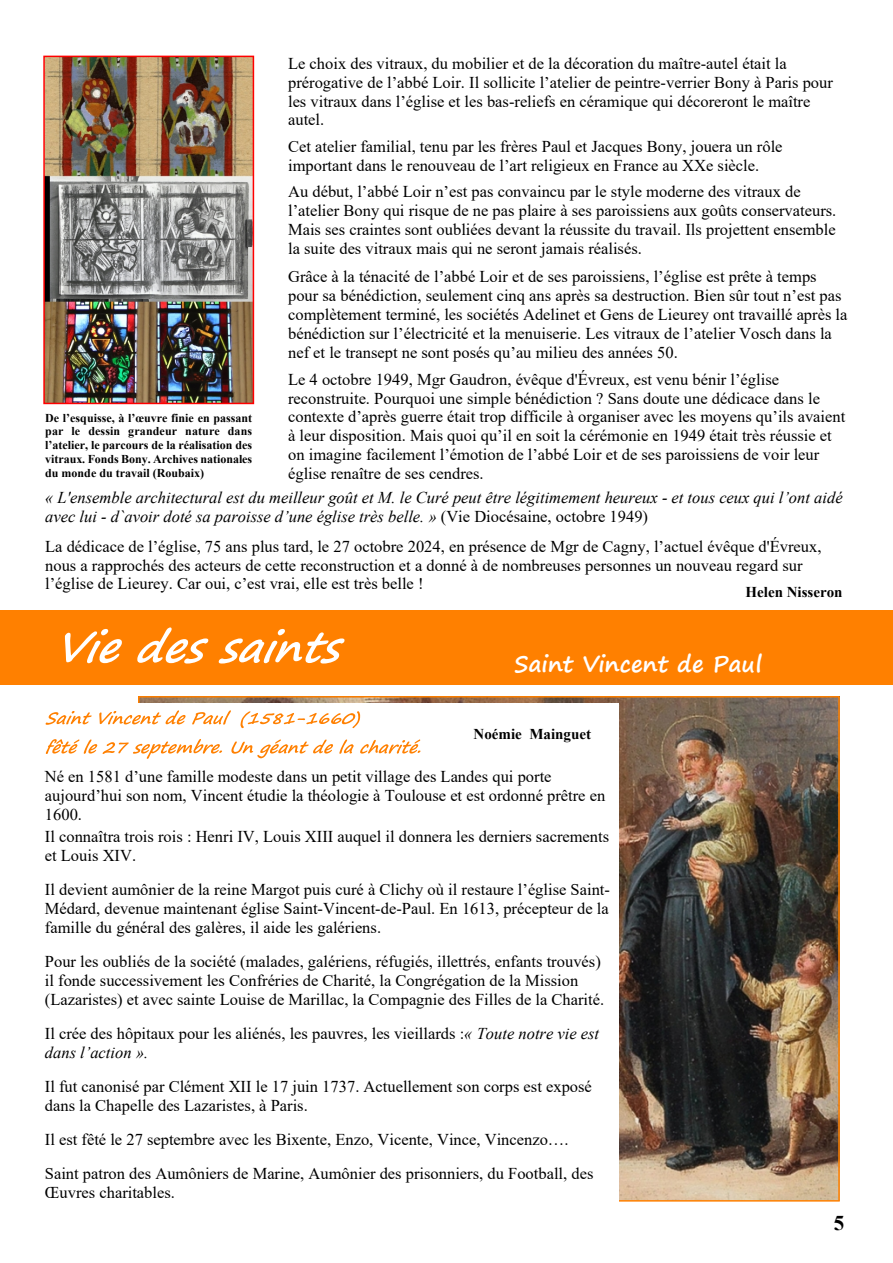
<style>
.page{position:relative;width:893px;height:1263px;background:#fff}
.page>*{position:absolute;margin:0;border:0;box-sizing:border-box;transform-origin:0 0}
.t1{font:700 22.5px "Segoe Print";color:#fff}
.t2{font:700 21px "Times New Roman";color:#000}
.t3{font:16.5px/18.9px "Times New Roman";color:#000}
.t4{font:italic 16.5px/18.9px "Times New Roman";color:#000}
.t5{font:700 15px "Times New Roman";color:#000}
.t6{font:700 12px/13.8px "Times New Roman";color:#000;text-align:justify}
.s1{font-style:normal}
.s2{font-style:italic}
</style>
<div class="page">
<img style="left:141px;top:699px;width:696px;height:499px">
<div style="left:45px;top:766px;width:574px;height:438px;background:#fff"></div>
<div style="left:45px;top:703px;width:574px;height:67px;background:#fff"></div>
<svg style="left:46px;top:711px;width:46px;height:14px"></svg>
<svg style="left:99px;top:710px;width:87px;height:14px"></svg>
<svg style="left:192px;top:710px;width:39px;height:15px"></svg>
<svg style="left:240px;top:711px;width:120px;height:17px"></svg>
<svg style="left:46px;top:739px;width:176px;height:20px"></svg>
<svg style="left:231px;top:739px;width:102px;height:19px"></svg>
<svg style="left:339px;top:739px;width:15px;height:15px"></svg>
<svg style="left:360px;top:739px;width:60px;height:15px"></svg>
<div style="left:0;top:610px;width:893px;height:74px;background:#ff8000"></div>
<svg style="left:65px;top:629px;width:57px;height:34px"></svg>
<svg style="left:137px;top:627px;width:72px;height:36px"></svg>
<svg style="left:218px;top:629px;width:127px;height:34px"></svg>
<img style="left:46px;top:59px;width:205px;height:342px">
<div style="left:43px;top:56px;width:211px;height:348px;border:2px solid #f00"></div>
<p class="t3" style="left:288px;top:55px;width:546px">Le choix des vitraux, du mobilier et de la décoration du maître-autel était la prérogative de l’abbé Loir. Il sollicite l’atelier de peintre-verrier Bony à Paris pour les vitraux dans l’église et les bas-reliefs en céramique qui décoreront le maître autel.</p>
<p class="t3" style="left:288px;top:139px;width:496px">Cet atelier familial, tenu par les frères Paul et Jacques Bony, jouera un rôle important dans le renouveau de l’art religieux en France au XXe siècle.</p>
<p class="t3" style="left:288px;top:184px;width:550px">Au début, l’abbé Loir n’est pas convaincu par le style moderne des vitraux de l’atelier Bony qui risque de ne pas plaire à ses paroissiens aux goûts conservateurs.<br>Mais ses craintes sont oubliées devant la réussite du travail. Ils projettent ensemble la suite des vitraux mais qui ne seront jamais réalisés.</p>
<p class="t3" style="left:288px;top:269px;width:561px">Grâce à la ténacité de l’abbé Loir et de ses paroissiens, l’église est prête à temps pour sa bénédiction, seulement cinq ans après sa destruction. Bien sûr tout n’est pas complètement terminé, les sociétés Adelinet et Gens de Lieurey ont travaillé après la bénédiction sur l’électricité et la menuiserie. Les vitraux de l’atelier Vosch dans la nef et le transept ne sont posés qu’au milieu des années 50.</p>
<p class="t3" style="left:288px;top:371px;width:559px">Le 4 octobre 1949, Mgr Gaudron, évêque d'Évreux, est venu bénir l’église reconstruite. Pourquoi une simple bénédiction ? Sans doute une dédicace dans le contexte d’après guerre était trop difficile à organiser avec les moyens qu’ils avaient à leur disposition. Mais quoi qu’il en soit la cérémonie en 1949 était très réussie et on imagine facilement l’émotion de l’abbé Loir et de ses paroissiens de voir leur église renaître de ses cendres.</p>
<p class="t4" style="left:45px;top:490px;width:799px">« L'ensemble architectural est du meilleur goût et M. le Curé peut être légitimement heureux - et tous ceux qui l’ont aidé avec lui - d`avoir doté sa paroisse d’une église très belle. » <span class="s1">(Vie Diocésaine, octobre 1949)</span></p>
<p class="t3" style="left:45px;top:538px;width:778px">La dédicace de l’église, 75 ans plus tard, le 27 octobre 2024, en présence de Mgr de Cagny, l’actuel évêque d'Évreux, nous a rapprochés des acteurs de cette reconstruction et a donné à de nombreuses personnes un nouveau regard sur l’église de Lieurey. Car oui, c’est vrai, elle est très belle !</p>
<p class="t6" style="left:45px;top:412px;width:208px">De l’esquisse, à l’œuvre finie en passant par le dessin grandeur nature dans l’atelier, le parcours de la réalisation des vitraux. Fonds Bony. Archives nationales du monde du travail (Roubaix)</p>
<p class="t5" style="left:745px;top:586px;width:99px">Helen Nisseron</p>
<h1 class="t1" style="left:514px;top:653px;width:249px">Saint Vincent de Paul</h1>
<p class="t5" style="left:474px;top:728px;width:119px">Noémie Mainguet</p>
<p class="t3" style="left:45px;top:769px;width:562px">Né en 1581 d’une famille modeste dans un petit village des Landes qui porte aujourd’hui son nom, Vincent étudie la théologie à Toulouse et est ordonné prêtre en<br>1600.</p>
<p class="t3" style="left:45px;top:829px;width:566px">Il connaîtra trois rois : Henri IV, Louis XIII auquel il donnera les derniers sacrements et Louis XIV.</p>
<p class="t3" style="left:45px;top:882px;width:567px;text-align:justify">Il devient aumônier de la reine Margot puis curé à Clichy où il restaure l’église Saint-Médard, devenue maintenant église Saint-Vincent-de-Paul. En 1613, précepteur de la famille du général des galères, il aide les galériens.</p>
<p class="t3" style="left:45px;top:953px;width:561px">Pour les oubliés de la société (malades, galériens, réfugiés, illettrés, enfants trouvés) il fonde successivement les Confréries de Charité, la Congrégation de la Mission (Lazaristes) et avec sainte Louise de Marillac, la Compagnie des Filles de la Charité.</p>
<p class="t3" style="left:45px;top:1025px;width:556px">Il crée des hôpitaux pour les aliénés, les pauvres, les vieillards :<span class="s2">« Toute notre vie est dans l’action ».</span></p>
<p class="t3" style="left:45px;top:1078px;width:549px">Il fut canonisé par Clément XII le 17 juin 1737. Actuellement son corps est exposé dans la Chapelle des Lazaristes, à Paris.</p>
<p class="t3" style="left:45px;top:1124px;width:550px;line-height:33.9px">Il est fêté le 27 septembre avec les Bixente, Enzo, Vicente, Vince, Vincenzo….<br>Saint patron des Aumôniers de Marine, Aumônier des prisonniers, du Football, des</p>
<p class="t3" style="left:45px;top:1184px;width:132px">Œuvres charitables.</p>
<p class="t2" style="left:834px;top:1216px;width:12px">5</p>
</div>
